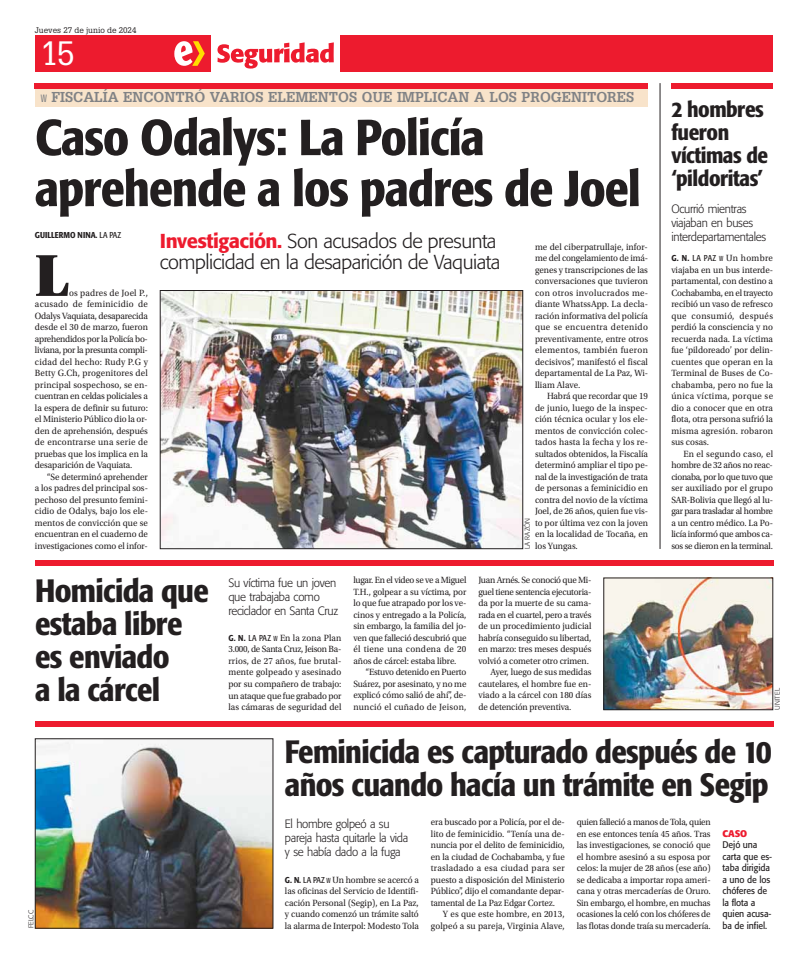
<style>
.page{position:relative;width:808px;height:964px;background:#fff}
.page>*{position:absolute;margin:0;border:0;box-sizing:border-box;transform-origin:0 0}
.t1{font:62.6px "Utopia Std Black Headline";color:#231f20;scale:.95 1}
.t2{font:500 condensed 50px/51px "Formata";letter-spacing:-.02em;color:#231f20;scale:1.05 1}
.t3{font:33px "Glypha LT Std";color:#fff}
.t4{font:500 condensed 32px/33px "Formata";letter-spacing:-.02em;color:#231f20;scale:1.05 1}
.t5{font:500 condensed 22px/23px "Formata";letter-spacing:-.02em;color:#231f20;scale:1.05 1}
.t6{font:300 20px/21px "Formata";letter-spacing:-.025em;color:#231f20}
.t7{font:700 14px "Glypha LT Std";color:#808285}
.t8{font:300 12px/14px "Formata";letter-spacing:-.025em;color:#231f20;scale:.95 1}
.t9{font:700 9.6px "Formata";color:#ed1b2e}
.t10{font:9.5px/11.5px "Utopia Std";letter-spacing:-.01em;color:#231f20;text-align:justify;scale:.95 1}
.t11{font:9.5px/11.5px "Formata";letter-spacing:-.01em;color:#231f20;scale:.92 1}
.t12{font:9.5px/11.5px "Utopia Std";letter-spacing:.01em;color:#231f20;text-align:right;scale:.95 1}
.t13{font:500 condensed 8.5px "Formata";letter-spacing:.01em;color:#231f20}
.t14{font:8px "Glypha LT Std";color:#231f20}
.t15{font:300 7px "Formata";color:#231f20}
.s1{font-weight:400}
.s2{font-weight:500;color:#ed1b2e}
.s3{font-family:"Formata";font-weight:500;font-stretch:condensed;font-size:8.5px}
.s4{font-family:"Formata";font-stretch:condensed;font-size:8.5px}
</style>
<div class="page">
<div style="left:341px;top:36px;width:432px;height:36px;background:#ed1b2e"></div>
<svg style="left:217px;top:42px;width:117px;height:27px"></svg>
<div style="left:35px;top:35px;width:175px;height:37px;background:#ed1b2e"></div>
<svg style="left:174px;top:41px;width:31px;height:25px"></svg>
<img style="left:37px;top:741px;width:234px;height:185px">
<div style="left:35px;top:738px;width:238px;height:190px;border:1px solid #231f20"></div>
<div style="left:35px;top:721px;width:738px;height:6px;background:#ed1b2e"></div>
<img style="left:162px;top:292px;width:359px;height:255px">
<div style="left:160px;top:290px;width:363px;height:259px;border:1px solid #231f20"></div>
<div style="left:35px;top:89px;width:613px;height:17px;background:#f8e3ca"></div>
<div style="left:35px;top:83px;width:613px;height:6px;background:#ed1b2e"></div>
<div style="left:671px;top:83px;width:102px;height:6px;background:#ed1b2e"></div>
<hr style="left:660px;top:83px;width:1px;height:466px;background:#231f20">
<img style="left:605px;top:580px;width:166px;height:128px">
<div style="left:603px;top:578px;width:170px;height:132px;border:1px solid #231f20"></div>
<div style="left:35px;top:560px;width:738px;height:6px;background:#ed1b2e"></div>
<p class="t14" style="left:35px;top:25px;width:103px">Jueves 27 de junio de 2024</p>
<h3 class="t3" style="left:41px;top:34px;width:36px">15</h3>
<h3 class="t7" style="left:51px;top:92px;width:584px">FISCALÍA ENCONTRÓ VARIOS ELEMENTOS QUE IMPLICAN A LOS PROGENITORES</h3>
<h2 class="t2" style="left:35px;top:116px;width:578px">Caso Odalys: La Policía aprehende a los padres de Joel</h2>
<p class="t13" style="left:35px;top:232px;width:88px">GUILLERMO NINA. <span class="s1">LA PAZ</span></p>
<h1 class="t1" style="left:35px;top:238px;width:37px">L</h1>
<h3 class="t6" style="left:160px;top:232px;width:342px"><span class="s2">Investigación.</span> Son acusados de presunta complicidad en la desaparición de Vaquiata</h3>
<p class="t10" style="left:535px;top:242px;width:121px">me del ciberpatrullaje, infor&shy;me del congelamiento de imá&shy;genes y transcripciones de las conversaciones que tuvieron con otros involucrados me&shy;diante WhatssApp. La decla&shy;ración informativa del policía que se encuentra detenido preventivamente, entre otros elementos, también fueron decisivos”, manifestó el fiscal departamental de La Paz, Wi&shy;lliam Alave.</p>
<p class="t10" style="left:535px;top:391px;width:121px;text-indent:12px">Habrá que recordar que 19 de junio, luego de la inspec&shy;ción técnica ocular y los ele&shy;mentos de convicción colec&shy;tados hasta la fecha y los re&shy;sultados obtenidos, la Fiscalía determinó ampliar el tipo pe&shy;nal de la investigación de trata de personas a feminicidio en contra del novio de la víctima Joel, de 26 años, quien fue vis&shy;to por última vez con la joven en la localidad de Tocaña, en los Yungas.</p>
<p class="t10" style="left:35px;top:288px;width:121px;text-indent:34px">os padres de Joel P., acusado de feminicidio de Odalys Vaquiata, desaparecida desde el 30 de marzo, fueron aprehendidos por la Policía bo&shy;liviana, por la presunta compli&shy;cidad del hecho: Rudy P.G y Betty G.Ch, progenitores del principal sospechoso, se en&shy;cuentran en celdas policiales a la espera de definir su futuro: el Ministerio Público dio la or&shy;den de aprehensión, después de encontrarse una serie de pruebas que los implica en la desaparición de Vaquiata.</p>
<p class="t10" style="left:35px;top:472px;width:121px;text-indent:12px">“Se determinó aprehender a los padres del principal sos&shy;pechoso del presunto femini&shy;cidio de Odalys, bajo los ele&shy;mentos de convicción que se encuentran en el cuaderno de investigaciones como el infor-</p>
<p class="t15" style="left:524px;top:549px;width:32px;rotate:-90deg">LA RAZÓN</p>
<h3 class="t4" style="left:35px;top:577px;width:167px">Homicida que estaba libre es enviado<br>a la cárcel</h3>
<p class="t8" style="left:228px;top:576px;width:117px">Su víctima fue un joven que trabajaba como reciclador en Santa Cruz</p>
<p class="t10" style="left:228px;top:633px;width:120px"><span class="s3">G. N.</span> <span class="s4">LA PAZ</span> En la zona Plan 3.000, de Santa Cruz, Jeison Ba&shy;rrios, de 27 años, fue brutal&shy;mente golpeado y asesinado por su compañero de trabajo: un ataque que fue grabado por las cámaras de seguridad del</p>
<p class="t10" style="left:353px;top:575px;width:120px">lugar. En el video se ve a Miguel T.H., golpear a su víctima, por lo que fue atrapado por los ve&shy;cinos y entregado a la Policía, sin embargo, la familia del jo&shy;ven que falleció descubrió que él tiene una condena de 20 años de cárcel: estaba libre.</p>
<p class="t10" style="left:353px;top:667px;width:120px;text-indent:12px">“Estuvo detenido en Puerto Suárez, por asesinato, y no me explicó cómo salió de ahí”, de&shy;nunció el cuñado de Jeison,</p>
<p class="t10" style="left:478px;top:575px;width:120px">Juan Arnés. Se conoció que Mi-</p>
<p class="t10" style="left:478px;top:587px;width:120px">guel tiene sentencia ejecutoria-</p>
<p class="t10" style="left:478px;top:598px;width:120px">da por la muerte de su cama-</p>
<p class="t10" style="left:478px;top:610px;width:120px">rada en el cuartel, pero a través</p>
<p class="t10" style="left:478px;top:621px;width:120px">de un procedimiento judicial</p>
<p class="t10" style="left:478px;top:633px;width:120px">habría conseguido su libertad,</p>
<p class="t10" style="left:478px;top:644px;width:120px">en marzo: tres meses después</p>
<p class="t10" style="left:478px;top:656px;width:118px">volvió a cometer otro crimen.</p>
<p class="t10" style="left:490px;top:667px;width:108px">Ayer, luego de sus medidas</p>
<p class="t10" style="left:478px;top:679px;width:120px">cautelares, el hombre fue en-</p>
<p class="t10" style="left:478px;top:690px;width:120px">viado a la cárcel con 180 días</p>
<p class="t10" style="left:478px;top:702px;width:99px">de detención preventiva.</p>
<h3 class="t5" style="left:671px;top:99px;width:94px">2 hombres fueron víctimas de ‘pildoritas’</h3>
<p class="t8" style="left:671px;top:202px;width:101px">Ocurrió mientras viajaban en buses interdepartamentales</p>
<p class="t10" style="left:671px;top:253px;width:109px"><span class="s3">G. N.</span> <span class="s4">LA PAZ</span> Un hombre viajaba en un bus interde&shy;partamental, con destino a Cochabamba, en el trayecto recibió un vaso de refresco que consumió, después perdió la consciencia y no recuerda nada. La víctima fue ‘pildoreado’ por delin&shy;cuentes que operan en la Terminal de Buses de Co&shy;chabamba, pero no fue la única víctima, porque se dio a conocer que en otra flota, otra persona sufrió la misma agresión. robaron sus cosas.</p>
<p class="t10" style="left:671px;top:449px;width:109px;text-indent:12px">En el segundo caso, el hombre de 32 años no reac&shy;cionaba, por lo que tuvo que ser auxiliado por el grupo SAR-Bolivia que llegó al lu&shy;gar para trasladar al hombre a un centro médico. La Po&shy;licía informó que ambos ca&shy;sos se dieron en la terminal.</p>
<p class="t15" style="left:774px;top:710px;width:23px;rotate:-90deg">UNITEL</p>
<p class="t15" style="left:28px;top:928px;width:20px;rotate:-90deg">FELCC</p>
<h3 class="t4" style="left:285px;top:737px;width:465px">Feminicida es capturado después de 10 años cuando hacía un trámite en Segip</h3>
<p class="t8" style="left:285px;top:817px;width:131px">El hombre golpeó a su pareja hasta quitarle la vida y se había dado a la fuga</p>
<p class="t10" style="left:285px;top:874px;width:142px"><span class="s3">G. N.</span> <span class="s4">LA PAZ</span> Un hombre se acercó a las oficinas del Servicio de Identifi&shy;cación Personal (Segip), en La Paz, y cuando comenzó un trámite saltó la alarma de Interpol: Modesto Tola</p>
<p class="t10" style="left:431px;top:817px;width:142px">era buscado por a Policía, por el de&shy;lito de feminicidio. “Tenía una de&shy;nuncia por el delito de feminicidio, en la ciudad de Cochabamba, y fue trasladado a esa ciudad para ser puesto a disposición del Ministerio Público”, dijo el comandante depar&shy;tamental de La Paz Edgar Cortez.</p>
<p class="t12" style="left:431px;top:909px;width:142px">Y es que este hombre, en 2013, golpeó a su pareja, Virginia Alave,</p>
<p class="t10" style="left:577px;top:817px;width:142px">quien falleció a manos de Tola, quien en ese entonces tenía 45 años. Tras las investigaciones, se conoció que el hombre asesinó a su esposa por celos: la mujer de 28 años (ese año) se dedicaba a importar ropa ameri&shy;cana y otras mercaderías de Oruro.<br>Sin embargo, el hombre, en muchas ocasiones la celó con los chóferes de las flotas donde traía su mercadería.</p>
<p class="t9" style="left:722px;top:829px;width:26px">CASO</p>
<p class="t11" style="left:722px;top:839px;width:55px">Dejó una carta que es&shy;taba dirigida a uno de los chóferes de la flota a quien acusa&shy;ba de infiel.</p>
</div>
